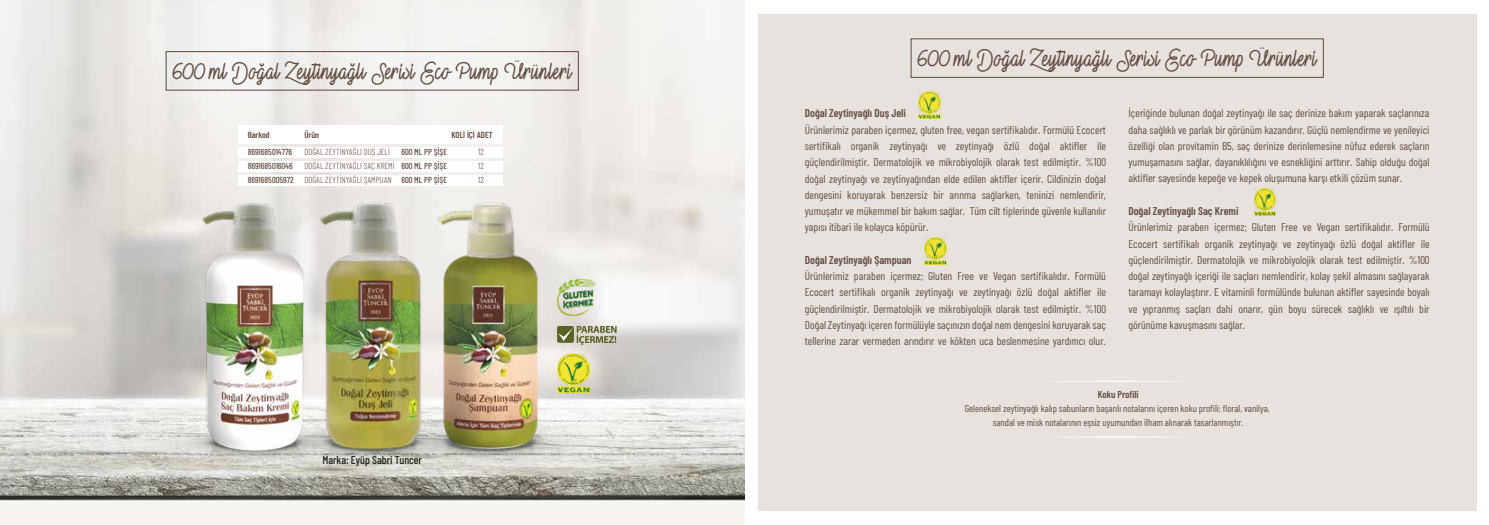
<style>
.page{position:relative;width:1489px;height:525px;background:#fff}
.page>*{position:absolute;margin:0;border:0;box-sizing:border-box;transform-origin:0 0}
.t1{font:22.88px "Vampire Kiss Demo";letter-spacing:.02em;color:#634e42}
.t2{font:11.25px/16.2px "Ashley";color:#634e42;text-align:justify}
.t3{font:600 11.25px "Ashley";color:#634e42}
.t4{font:500 11.25px "Ashley";color:#1d1d1b}
.t5{font:10px/13.8px "Ashley";color:#634e42;text-align:center}
.t6{font:600 10px "Ashley";color:#634e42}
.t7{font:500 8.75px "Ashley";color:#634e42}
.t8{font:300 8.75px "Ashley";color:#634e42}
.t9{font:600 8.75px "Ashley";color:#634e42}
.s1{font-weight:500}
.s2{font-weight:300}
</style>
<div class="page">
<div style="left:758px;top:14px;width:718px;height:496px;background:#e8e2de"></div>
<svg style="left:1098px;top:380px;width:39px;height:1px"></svg>
<svg style="left:1073px;top:436px;width:90px;height:1px"></svg>
<img style="left:918px;top:91px;width:22px;height:27px">
<img style="left:924px;top:237px;width:22px;height:27px">
<img style="left:1254px;top:189px;width:21px;height:26px">
<div style="left:910px;top:38px;width:413px;height:40px;border:1px solid #634e42"></div>
<img style="left:0;top:0;width:744px;height:524px">
<svg style="left:586px;top:326px;width:30px;height:19px"></svg>
<img style="left:586px;top:353px;width:3px;height:39px">
<img style="left:586px;top:280px;width:9px;height:35px">
<div style="left:238px;top:125px;width:264px;height:19px;background:#fff"></div>
<div style="left:238px;top:147px;width:264px;height:11px;background:#fff"></div>
<div style="left:238px;top:161px;width:264px;height:10px;background:#fff"></div>
<img style="left:158px;top:171px;width:428px;height:320px">
<div style="left:166px;top:51px;width:413px;height:40px;border:1px solid #634e42"></div>
<h1 class="t1" style="left:172px;top:57px;width:401px">600ml Doğal Zeytinyağlı Serisi Eco Pump Ürünleri</h1>
<p class="t9" style="left:248px;top:130px;width:23px">Barkod</p>
<p class="t9" style="left:304px;top:130px;width:16px">Ürün</p>
<p class="t9" style="left:451px;top:130px;width:43px">KOLİ İÇİ ADET</p>
<p class="t7" style="left:248px;top:146px;width:46px">8691685014776</p>
<p class="t8" style="left:304px;top:146px;width:87px">DOĞAL ZEYTİNYAĞLI DUŞ JELİ</p>
<p class="t7" style="left:401px;top:146px;width:47px">600 ML PP ŞİŞE</p>
<p class="t8" style="left:478px;top:146px;width:7px">12</p>
<p class="t7" style="left:248px;top:160px;width:46px">8691685016046</p>
<p class="t8" style="left:304px;top:160px;width:144px">DOĞAL ZEYTİNYAĞLI SAÇ KREMİ <span class="s1">600 ML PP ŞİŞE</span></p>
<p class="t8" style="left:478px;top:160px;width:7px">12</p>
<p class="t7" style="left:248px;top:175px;width:201px">8691685005972 <span class="s2">DOĞAL ZEYTİNYAĞLI ŞAMPUAN</span> 600 ML PP ŞİŞE</p>
<p class="t8" style="left:478px;top:175px;width:7px">12</p>
<p class="t4" style="left:322px;top:453px;width:101px">Marka: Eyüp Sabri Tuncer</p>
<h1 class="t1" style="left:916px;top:44px;width:401px">600ml Doğal Zeytinyağlı Serisi Eco Pump Ürünleri</h1>
<p class="t3" style="left:804px;top:106px;width:103px">Doğal Zeytinyağlı Duş Jeli</p>
<p class="t2" style="left:804px;top:121px;width:302px">Ürünlerimiz paraben içermez, gluten free, vegan sertifikalıdır. Formülü Ecocert sertifikalı organik zeytinyağı ve zeytinyağı özlü doğal aktifler ile güçlendirilmiştir. Dermatolojik ve mikrobiyolojik olarak test edilmiştir. %100 doğal zeytinyağı ve zeytinyağından elde edilen aktifler içerir. Cildinizin doğal dengesini koruyarak benzersiz bir arınma sağlarken, teninizi nemlendirir, yumuşatır ve mükemmel bir bakım sağlar. Tüm cilt tiplerinde güvenle kullanılır yapısı itibari ile kolayca köpürür.</p>
<p class="t3" style="left:804px;top:252px;width:108px">Doğal Zeytinyağlı Şampuan</p>
<p class="t2" style="left:804px;top:267px;width:302px">Ürünlerimiz paraben içermez; Gluten Free ve Vegan sertifikalıdır. Formülü Ecocert sertifikalı organik zeytinyağı ve zeytinyağı özlü doğal aktifler ile güçlendirilmiştir. Dermatolojik ve mikrobiyolojik olarak test edilmiştir. %100<br>Doğal Zeytinyağı içeren formülüyle saçınızın doğal nem dengesini koruyarak saç tellerine zarar vermeden arındırır ve kökten uca beslenmesine yardımcı olur.</p>
<p class="t2" style="left:1128px;top:105px;width:302px">İçeriğinde bulunan doğal zeytinyağı ile saç derinize bakım yaparak saçlarınıza daha sağlıklı ve parlak bir görünüm kazandırır. Güçlü nemlendirme ve yenileyici özelliği olan provitamin B5, saç derinize derinlemesine nüfuz ederek saçların yumuşamasını sağlar, dayanıklılığını ve esnekliğini arttırır. Sahip olduğu doğal aktifler sayesinde kepeğe ve kepek oluşumuna karşı etkili çözüm sunar.</p>
<p class="t3" style="left:1128px;top:204px;width:111px">Doğal Zeytinyağlı Saç Kremi</p>
<p class="t2" style="left:1128px;top:219px;width:302px">Ürünlerimiz paraben içermez; Gluten Free ve Vegan sertifikalıdır. Formülü Ecocert sertifikalı organik zeytinyağı ve zeytinyağı özlü doğal aktifler ile güçlendirilmiştir. Dermatolojik ve mikrobiyolojik olarak test edilmiştir. %100 doğal zeytinyağlı içeriği ile saçları nemlendirir, kolay şekil almasını sağlayarak taramayı kolaylaştırır. E vitaminli formülünde bulunan aktifler sayesinde boyalı ve yıpranmış saçları dahi onarır, gün boyu sürecek sağlıklı ve ışıltılı bir görünüme kavuşmasını sağlar.</p>
<p class="t6" style="left:1097px;top:388px;width:43px">Koku Profili</p>
<p class="t5" style="left:964px;top:401px;width:306px">Geleneksel zeytinyağlı kalıp sabunların başarılı notalarını içeren koku profili; floral, vanilya, sandal ve misk notalarının eşsiz uyumundan ilham alınarak tasarlanmıştır.</p>
</div>
